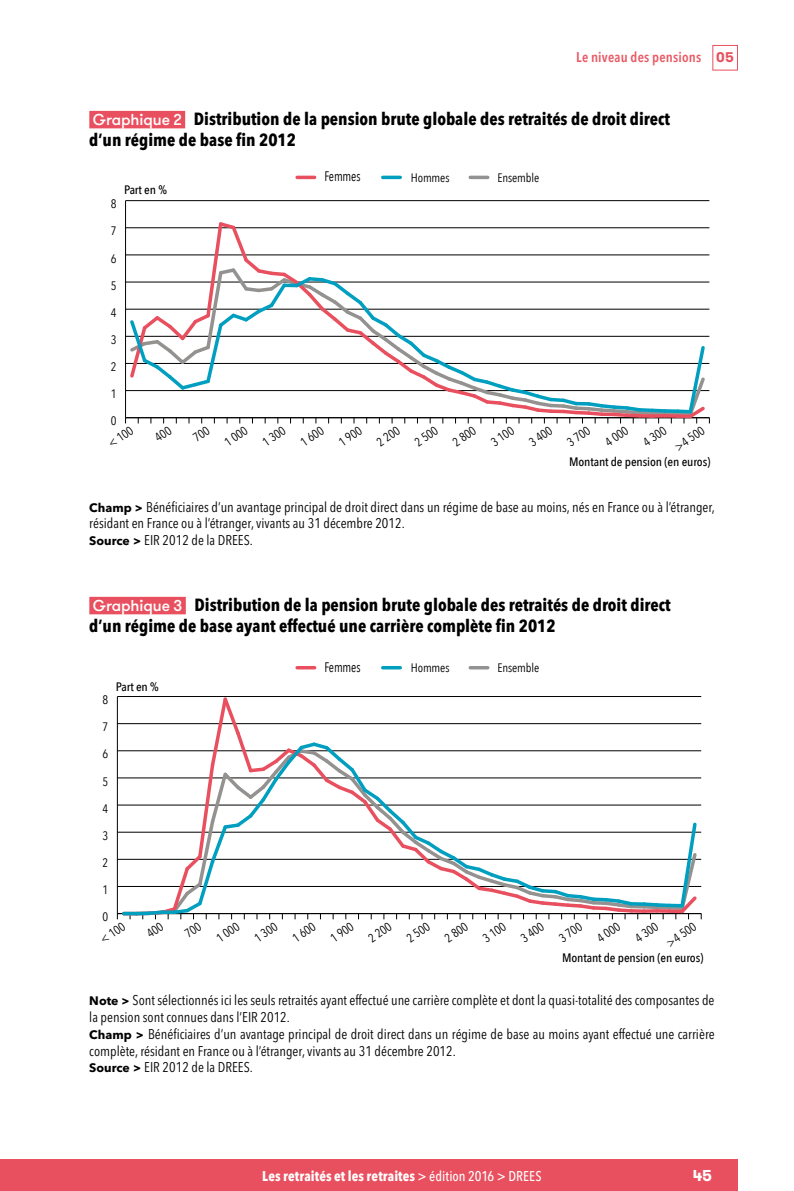
<style>
.page{position:relative;width:794px;height:1191px;background:#fff}
.page>*{position:absolute;margin:0;border:0;box-sizing:border-box;transform-origin:0 0}
.HT_titre{font:700 condensed 17.5px/21px "Avenir Next LT Pro";color:#000}
.t1{font:700 15.75px "GT Walsheim";color:#fff}
.NOTE_CHAMP_SOURCES_L{font:condensed 14px/16.8px "Avenir Next LT Pro";color:#000}
.t2{font:700 condensed 14px "Avenir Next LT Pro";letter-spacing:.01em;color:#fff}
.t3{font:600 condensed 14px "Avenir Next LT Pro";letter-spacing:.015em;color:#ea5964}
.t4{font:13.83px "Avenir Next Condensed";letter-spacing:-.01em;color:#000;scale:.89 1}
.t5{font:12.25px "Avenir Next Condensed";letter-spacing:-.01em;color:#000}
.t6{font:500 12.25px "Avenir Next Condensed";letter-spacing:-.01em;color:#000;scale:1.06 1}
.s1{font-family:"GT Walsheim Pro Trial";font-weight:700;font-stretch:normal;color:#e9505f}
.s2{font-family:"GT Walsheim";font-weight:500;font-stretch:normal;font-size:15.75px;color:#fff}
.s3{font-weight:700;font-stretch:normal;font-size:12.25px}
.s4{font-weight:500}
</style>
<div class="page">
<div style="left:712px;top:45px;width:26px;height:25px;border:1px solid #e9505f"></div>
<div style="left:0;top:1159px;width:738px;height:32px;background:#e9505f"></div>
<div style="left:89px;top:111px;width:96px;height:17px;background:#e9505f"></div>
<hr style="left:297px;top:176px;width:18px;height:3px;background:#e9505f">
<hr style="left:383px;top:176px;width:17px;height:3px;background:#009fc0">
<hr style="left:470px;top:176px;width:18px;height:3px;background:#949290">
<hr style="left:125px;top:201px;width:1px;height:217px;background:#000">
<hr style="left:126px;top:200px;width:583px;height:1px;background:#000">
<div style="left:89px;top:597px;width:97px;height:17px;background:#e9505f"></div>
<hr style="left:117px;top:696px;width:1px;height:217px;background:#000">
<hr style="left:117px;top:913px;width:584px;height:1px;background:#000">
<hr style="left:117px;top:886px;width:584px;height:1px;background:#000">
<hr style="left:117px;top:859px;width:584px;height:1px;background:#000">
<hr style="left:117px;top:832px;width:584px;height:1px;background:#000">
<hr style="left:117px;top:804px;width:584px;height:1px;background:#000">
<hr style="left:117px;top:777px;width:584px;height:1px;background:#000">
<hr style="left:117px;top:750px;width:584px;height:1px;background:#000">
<hr style="left:117px;top:723px;width:584px;height:1px;background:#000">
<hr style="left:117px;top:696px;width:584px;height:1px;background:#000">
<svg style="left:124px;top:912px;width:12px;height:7px"></svg>
<svg style="left:136px;top:911px;width:6px;height:4px"></svg>
<hr style="left:297px;top:666px;width:18px;height:3px;background:#e9505f">
<hr style="left:383px;top:666px;width:17px;height:3px;background:#009fc0">
<hr style="left:470px;top:666px;width:18px;height:3px;background:#949290">
<svg style="left:125px;top:220px;width:585px;height:204px"></svg>
<svg style="left:142px;top:696px;width:560px;height:224px"></svg>
<p class="t3" style="left:576px;top:49px;width:159px">Le niveau des pensions <span class="s1">05</span></p>
<p class="HT_titre" style="left:89px;top:108px;width:582px"><span class="s2">Graphique 2</span> Distribution de la pension brute globale des retraités de droit direct d’un régime de base fin 2012</p>
<p class="t4" style="left:324px;top:165px;width:42px">Femmes</p>
<p class="t5" style="left:411px;top:167px;width:40px">Hommes</p>
<p class="t5" style="left:497px;top:167px;width:43px">Ensemble</p>
<p class="t6" style="left:124px;top:182px;width:42px">Part en %</p>
<p class="t5" style="left:111px;top:193px;width:7px">8</p>
<p class="t5" style="left:111px;top:221px;width:7px">7</p>
<p class="t5" style="left:111px;top:248px;width:7px">6</p>
<p class="t5" style="left:111px;top:275px;width:7px">5</p>
<p class="t5" style="left:111px;top:302px;width:7px">4</p>
<p class="t5" style="left:111px;top:329px;width:7px">3</p>
<p class="t5" style="left:111px;top:356px;width:7px">2</p>
<p class="t5" style="left:111px;top:383px;width:7px">1</p>
<p class="t5" style="left:111px;top:410px;width:7px">0</p>
<p class="t5" style="left:103px;top:436px;width:29px;rotate:-35deg">&lt; 100</p>
<p class="t5" style="left:220px;top:435px;width:27px;rotate:-35deg">1 000</p>
<p class="t5" style="left:258px;top:435px;width:27px;rotate:-35deg">1 300</p>
<p class="t5" style="left:296px;top:435px;width:27px;rotate:-35deg">1 600</p>
<p class="t5" style="left:334px;top:435px;width:27px;rotate:-35deg">1 900</p>
<p class="t5" style="left:372px;top:435px;width:27px;rotate:-35deg">2 200</p>
<p class="t5" style="left:410px;top:435px;width:27px;rotate:-35deg">2 500</p>
<p class="t5" style="left:448px;top:435px;width:27px;rotate:-35deg">2 800</p>
<p class="t5" style="left:486px;top:435px;width:27px;rotate:-35deg">3 100</p>
<p class="t5" style="left:524px;top:435px;width:27px;rotate:-35deg">3 400</p>
<p class="t5" style="left:562px;top:435px;width:27px;rotate:-35deg">3 700</p>
<p class="t5" style="left:600px;top:435px;width:27px;rotate:-35deg">4 000</p>
<p class="t5" style="left:638px;top:435px;width:27px;rotate:-35deg">4 300</p>
<p class="t5" style="left:670px;top:439px;width:35px;rotate:-35deg">&gt;4 500</p>
<p class="t6" style="left:569px;top:454px;width:135px">Montant de pension (en euros)</p>
<p class="NOTE_CHAMP_SOURCES_L" style="left:89px;top:498px;width:627px"><span class="s3">Champ &gt;</span> Bénéficiaires d’un avantage principal de droit direct dans un régime de base au moins, nés en France ou à l’étranger, résidant en France ou à l’étranger, vivants au 31 décembre 2012.</p>
<p class="NOTE_CHAMP_SOURCES_L" style="left:89px;top:532px;width:163px"><span class="s3">Source &gt;</span> EIR 2012 de la DREES.</p>
<p class="HT_titre" style="left:89px;top:594px;width:583px"><span class="s2">Graphique 3</span> Distribution de la pension brute globale des retraités de droit direct d’un régime de base ayant effectué une carrière complète fin 2012</p>
<p class="t5" style="left:102px;top:689px;width:7px">8</p>
<p class="t5" style="left:102px;top:716px;width:7px">7</p>
<p class="t5" style="left:102px;top:743px;width:7px">6</p>
<p class="t5" style="left:102px;top:771px;width:7px">5</p>
<p class="t5" style="left:102px;top:798px;width:7px">4</p>
<p class="t5" style="left:102px;top:825px;width:7px">3</p>
<p class="t5" style="left:102px;top:852px;width:7px">2</p>
<p class="t5" style="left:102px;top:879px;width:7px">1</p>
<p class="t6" style="left:116px;top:679px;width:42px">Part en %</p>
<p class="t5" style="left:102px;top:906px;width:7px">0</p>
<p class="t5" style="left:95px;top:932px;width:29px;rotate:-35deg">&lt; 100</p>
<p class="t4" style="left:324px;top:655px;width:42px">Femmes</p>
<p class="t5" style="left:411px;top:657px;width:40px">Hommes</p>
<p class="t5" style="left:497px;top:657px;width:43px">Ensemble</p>
<p class="t5" style="left:211px;top:930px;width:27px;rotate:-35deg">1 000</p>
<p class="t5" style="left:250px;top:930px;width:27px;rotate:-35deg">1 300</p>
<p class="t5" style="left:288px;top:930px;width:27px;rotate:-35deg">1 600</p>
<p class="t5" style="left:326px;top:930px;width:27px;rotate:-35deg">1 900</p>
<p class="t5" style="left:364px;top:930px;width:27px;rotate:-35deg">2 200</p>
<p class="t5" style="left:402px;top:930px;width:27px;rotate:-35deg">2 500</p>
<p class="t5" style="left:440px;top:930px;width:27px;rotate:-35deg">2 800</p>
<p class="t5" style="left:478px;top:930px;width:27px;rotate:-35deg">3 100</p>
<p class="t5" style="left:516px;top:930px;width:27px;rotate:-35deg">3 400</p>
<p class="t5" style="left:554px;top:930px;width:27px;rotate:-35deg">3 700</p>
<p class="t5" style="left:592px;top:930px;width:27px;rotate:-35deg">4 000</p>
<p class="t5" style="left:630px;top:930px;width:27px;rotate:-35deg">4 300</p>
<p class="t5" style="left:661px;top:935px;width:35px;rotate:-35deg">&gt;4 500</p>
<p class="t6" style="left:562px;top:950px;width:135px">Montant de pension (en euros)</p>
<p class="NOTE_CHAMP_SOURCES_L" style="left:89px;top:991px;width:626px"><span class="s3">Note &gt;</span> Sont sélectionnés ici les seuls retraités ayant effectué une carrière complète et dont la quasi-totalité des composantes de la pension sont connues dans l’EIR 2012.</p>
<p class="NOTE_CHAMP_SOURCES_L" style="left:89px;top:1025px;width:627px"><span class="s3">Champ &gt;</span> Bénéficiaires d’un avantage principal de droit direct dans un régime de base au moins ayant effectué une carrière complète, résidant en France ou à l’étranger, vivants au 31 décembre 2012.</p>
<p class="NOTE_CHAMP_SOURCES_L" style="left:89px;top:1059px;width:163px"><span class="s3">Source &gt;</span> EIR 2012 de la DREES.</p>
<p class="t2" style="left:262px;top:1167px;width:281px">Les retraités et les retraites <span class="s4">&gt; édition 2016 &gt; DREES</span></p>
<p class="t1" style="left:692px;top:1165px;width:21px">45</p>
</div>
